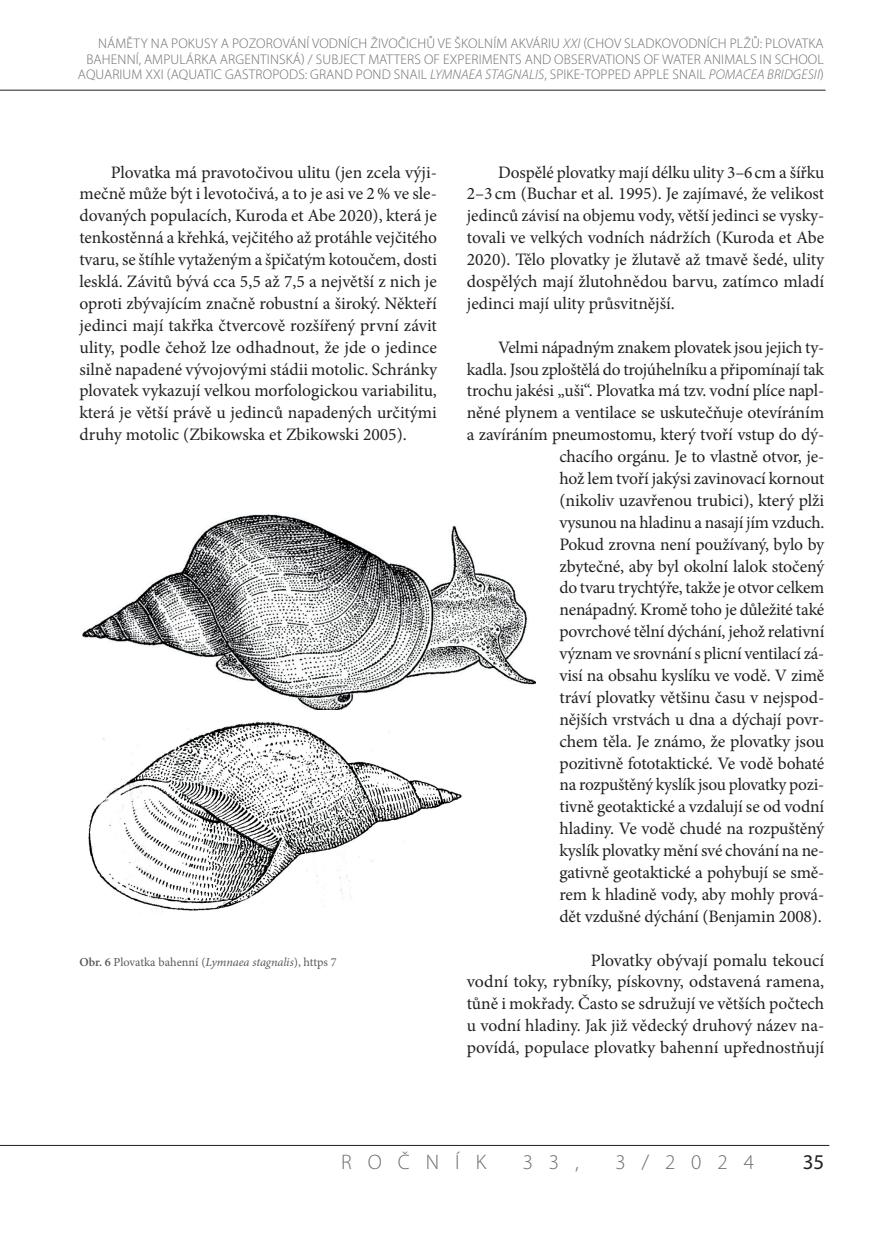
<style>
.page{position:relative;width:874px;height:1241px;background:#fff}
.page>*{position:absolute;margin:0;border:0;box-sizing:border-box;transform-origin:0 0}
.t1{font:300 21px "Myriad Pro";letter-spacing:.76em;color:#6c6d70}
.t2{font:21px "Myriad Pro";color:#231f20}
.tekoucí{font:17.5px/21.9px "Minion Pro";letter-spacing:-.01em;color:#231f20;text-align:justify}
.záhlaví_pravá{font:300 14px/15.8px "Myriad Pro";letter-spacing:.01em;color:#6c6d70;text-align:right}
.popiska_sloupcová{font:12.25px "Minion Pro";color:#57585a}
.s1{font-style:italic}
.s2{font-weight:600}
</style>
<div class="page">
<hr style="left:0;top:1144px;width:828px;height:1px;background:#231f20">
<hr style="left:0;top:90px;width:825px;height:1px;background:#231f20">
<img style="left:82px;top:514px;width:453px;height:196px">
<img style="left:88px;top:721px;width:374px;height:193px">
<p class="záhlaví_pravá" style="left:78px;top:35px;width:747px">NÁMĚTY NA POKUSY A POZOROVÁNÍ VODNÍCH ŽIVOČICHŮ VE ŠKOLNÍM AKVÁRIU <span class="s1">XXI</span> (CHOV SLADKOVODNÍCH PLŽŮ: PLOVATKA<br>BAHENNÍ, AMPULÁRKA ARGENTINSKÁ) / SUBJECT MATTERS OF EXPERIMENTS AND OBSERVATIONS OF WATER ANIMALS IN SCHOOL<br>AQUARIUM XXI (AQUATIC GASTROPODS: GRAND POND SNAIL <span class="s1">LYMNAEA STAGNALIS</span>, SPIKE-TOPPED APPLE SNAIL <span class="s1">POMACEA BRIDGESII</span>)</p>
<p class="tekoucí" style="left:79px;top:161px;width:359px;text-indent:31px">Plovatka má pravotočivou ulitu (jen zcela výji&shy;mečně může být i levotočivá, a to je asi ve 2% ve sle&shy;dovaných populacích, Kuroda et Abe 2020), která je tenkostěnná a křehká, vejčitého až protáhle vejčitého tvaru, se štíhle vytaženým a špičatým kotoučem, dosti lesklá. Závitů bývá cca 5,5 až 7,5 a největší z nich je oproti zbývajícím značně robustní a široký. Někteří jedinci mají takřka čtvercově rozšířený první závit ulity, podle čehož lze odhadnout, že jde o jedince silně napadené vývojovými stádii motolic. Schránky plovatek vykazují velkou morfologickou variabilitu, která je větší právě u jedinců napadených určitými druhy motolic (Zbikowska et Zbikowski 2005).</p>
<p class="popiska_sloupcová" style="left:79px;top:953px;width:259px"><span class="s2">Obr. 6</span> Plovatka bahenní (<span class="s1">Lymnaea stagnalis</span>), https 7</p>
<p class="tekoucí" style="left:466px;top:161px;width:359px;text-indent:31px">Dospělé plovatky mají délku ulity 3–6cm a šířku 2–3 cm (Buchar et al. 1995). Je zajímavé, že velikost jedinců závisí na objemu vody, větší jedinci se vysky&shy;tovali ve velkých vodních nádržích (Kuroda et Abe 2020). Tělo plovatky je žlutavě až tmavě šedé, ulity dospělých mají žlutohnědou barvu, zatímco mladí jedinci mají ulity průsvitnější.</p>
<p class="tekoucí" style="left:466px;top:336px;width:359px;text-align:right">Velmi nápadným znakem plovatek jsou jejich ty&shy;kadla. Jsou zploštělá do trojúhelníku a připomínají tak trochu jakési „uši“. Plovatka má tzv. vodní plíce napl&shy;něné plynem a ventilace se uskutečňuje otevíráním a zavíráním pneumostomu, který tvoří vstup do dý&shy;chacího orgánu. Je to vlastně otvor, je-<br>hož lem tvoří jakýsi zavinovací kornout<br>(nikoliv uzavřenou trubici), který plži<br>vysunou na hladinu a nasají jím vzduch.<br>Pokud zrovna není používaný, bylo by<br>zbytečné, aby byl okolní lalok stočený<br>do tvaru trychtýře, takže je otvor celkem<br>nenápadný. Kromě toho je důležité také<br>povrchové tělní dýchání, jehož relativní<br>význam ve srovnání s plicní ventilací zá-<br>visí na obsahu kyslíku ve vodě. V zimě<br>tráví plovatky většinu času v nejspod-<br>nějších vrstvách u dna a dýchají povr-<br>chem těla. Je známo, že plovatky jsou<br>pozitivně fototaktické. Ve vodě bohaté<br>na rozpuštěný kyslík jsou plovatky pozi-<br>tivně geotaktické a vzdalují se od vodní<br>hladiny. Ve vodě chudé na rozpuštěný<br>kyslík plovatky mění své chování na ne-<br>gativně geotaktické a pohybují se smě-<br>rem k hladině vody, aby mohly prová-<br>dět vzdušné dýchání (Benjamin 2008).</p>
<p class="tekoucí" style="left:466px;top:948px;width:359px;text-indent:124px">Plovatky obývají pomalu tekoucí vodní toky, rybníky, pískovny, odstavená ramena, tůně i mokřady. Často se sdružují ve větších počtech u vodní hladiny. Jak již vědecký druhový název na&shy;povídá, populace plovatky bahenní upřednostňují</p>
<p class="t1" style="left:341px;top:1149px;width:146px">ROČNÍK</p>
<p class="t1" style="left:522px;top:1149px;width:58px">33,</p>
<p class="t1" style="left:615px;top:1149px;width:140px">3/2024</p>
<p class="t2" style="left:802px;top:1148px;width:23px">35</p>
</div>
